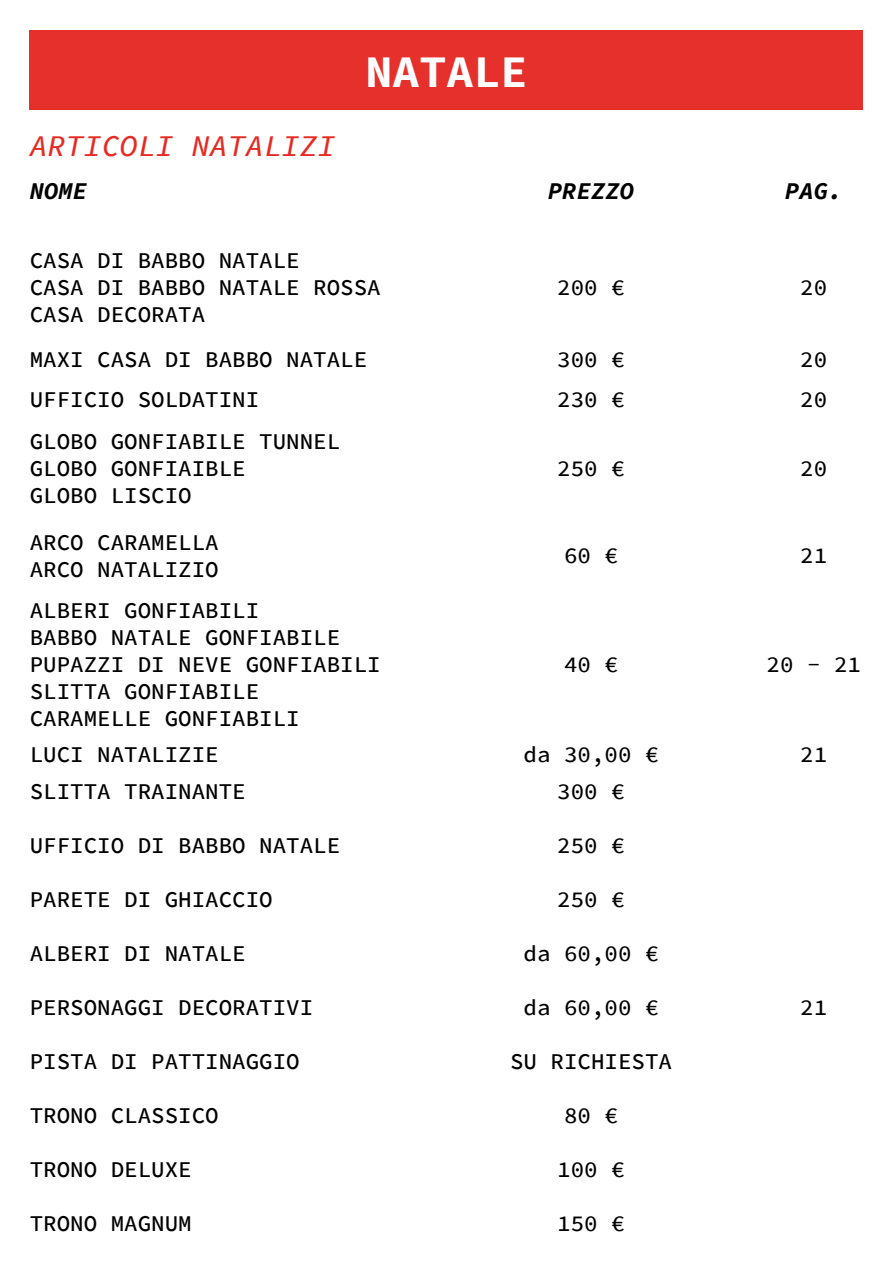
<style>
.page{position:relative;width:893px;height:1263px;background:#fff}
.page>*{position:absolute;margin:0;border:0;box-sizing:border-box;transform-origin:0 0}
.t1{font:700 45px "Source Code Pro";color:#fff}
.t2{font:italic 500 30px "Source Code Pro";color:#e62a22}
.t3{font:italic 700 24px "Source Code Pro";color:#000}
.t4{font:500 22.5px/27px "Source Code Pro";color:#000}
</style>
<div class="page">
<div style="left:30px;top:30px;width:833px;height:79px;background:#e6302b"></div>
<h2 class="t2" style="left:30px;top:125px;width:308px">ARTICOLI NATALIZI</h2>
<h1 class="t1" style="left:365px;top:39px;width:164px">NATALE</h1>
<p class="t3" style="left:30px;top:173px;width:59px">NOME</p>
<p class="t3" style="left:548px;top:173px;width:88px">PREZZO</p>
<p class="t3" style="left:785px;top:173px;width:59px">PAG.</p>
<p class="t4" style="left:30px;top:248px;width:353px">CASA DI BABBO NATALE<br>CASA DI BABBO NATALE ROSSA<br>CASA DECORATA</p>
<p class="t4" style="left:30px;top:340px;width:339px;line-height:40.3px">MAXI CASA DI BABBO NATALE<br>UFFICIO SOLDATINI</p>
<p class="t4" style="left:30px;top:429px;width:312px">GLOBO GONFIABILE TUNNEL<br>GLOBO GONFIAIBLE<br>GLOBO LISCIO</p>
<p class="t4" style="left:30px;top:530px;width:190px">ARCO CARAMELLA<br>ARCO NATALIZIO</p>
<p class="t4" style="left:30px;top:597px;width:353px">ALBERI GONFIABILI<br>BABBO NATALE GONFIABILE<br>PUPAZZI DI NEVE GONFIABILI<br>SLITTA GONFIABILE<br>CARAMELLE GONFIABILI</p>
<p class="t4" style="left:557px;top:275px;width:69px">200 €</p>
<p class="t4" style="left:800px;top:275px;width:28px">20</p>
<p class="t4" style="left:557px;top:340px;width:69px;line-height:40.3px">300 €<br>230 €</p>
<p class="t4" style="left:800px;top:340px;width:28px;line-height:40.3px">20<br>20</p>
<p class="t4" style="left:557px;top:456px;width:69px">250 €</p>
<p class="t4" style="left:800px;top:456px;width:28px">20</p>
<p class="t4" style="left:564px;top:543px;width:55px">60 €</p>
<p class="t4" style="left:800px;top:543px;width:28px">21</p>
<p class="t4" style="left:564px;top:651px;width:55px">40 €</p>
<p class="t4" style="left:766px;top:651px;width:96px">20 - 21</p>
<p class="t4" style="left:30px;top:742px;width:190px">LUCI NATALIZIE</p>
<p class="t4" style="left:524px;top:742px;width:136px">da 30,00 €</p>
<p class="t4" style="left:800px;top:742px;width:28px">21</p>
<p class="t4" style="left:30px;top:779px;width:217px">SLITTA TRAINANTE</p>
<p class="t4" style="left:30px;top:833px;width:312px">UFFICIO DI BABBO NATALE</p>
<p class="t4" style="left:30px;top:887px;width:245px">PARETE DI GHIACCIO</p>
<p class="t4" style="left:30px;top:941px;width:217px">ALBERI DI NATALE</p>
<p class="t4" style="left:30px;top:995px;width:285px">PERSONAGGI DECORATIVI</p>
<p class="t4" style="left:30px;top:1049px;width:272px">PISTA DI PATTINAGGIO</p>
<p class="t4" style="left:30px;top:1103px;width:190px">TRONO CLASSICO</p>
<p class="t4" style="left:30px;top:1157px;width:163px">TRONO DELUXE</p>
<p class="t4" style="left:30px;top:1211px;width:163px">TRONO MAGNUM</p>
<p class="t4" style="left:557px;top:779px;width:69px">300 €</p>
<p class="t4" style="left:557px;top:833px;width:69px">250 €</p>
<p class="t4" style="left:557px;top:887px;width:69px">250 €</p>
<p class="t4" style="left:524px;top:941px;width:136px">da 60,00 €</p>
<p class="t4" style="left:524px;top:995px;width:136px">da 60,00 €</p>
<p class="t4" style="left:510px;top:1049px;width:163px">SU RICHIESTA</p>
<p class="t4" style="left:564px;top:1103px;width:55px">80 €</p>
<p class="t4" style="left:557px;top:1157px;width:69px">100 €</p>
<p class="t4" style="left:557px;top:1211px;width:69px">150 €</p>
<p class="t4" style="left:800px;top:995px;width:28px">21</p>
</div>
